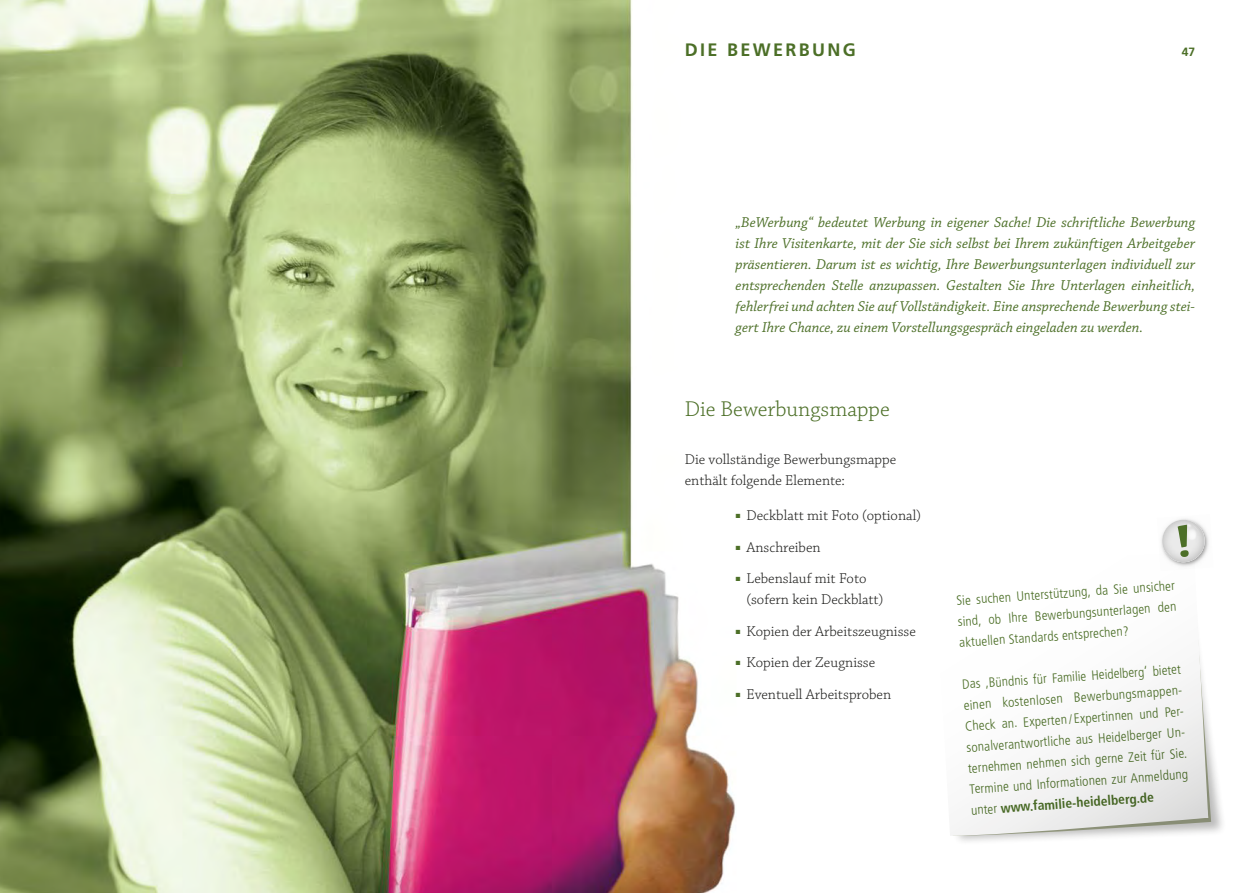
<style>
.page{position:relative;width:1259px;height:893px;background:#fff}
.page>*{position:absolute;margin:0;border:0;box-sizing:border-box;transform-origin:0 0}
.t1{font:300 22.5px "Chaparral Pro";color:#4c6f27}
.t2{font:700 18px "Frutiger";letter-spacing:.13em;color:#4c6f27}
.t3{font:italic 15px/21px "Chaparral Pro";color:#4c6f27;text-align:justify}
.t4{font:300 15px/21px "Chaparral Pro";color:#1d1d1b}
.t5{font:300 condensed 13.5px/21px "Frutiger";color:#4c6f27;text-align:justify}
.t6{font:700 12px "Frutiger";color:#4c6f27}
.s1{color:#4c6f27}
.s2{font-weight:700}
</style>
<div class="page">
<img style="left:0;top:0;width:736px;height:893px">
<div style="left:938px;top:591px;width:288px;height:255px;background:#1d1d1b;opacity:.3"></div>
<svg style="left:938px;top:591px;width:270px;height:245px"></svg>
<img style="left:1173px;top:518px;width:36px;height:49px">
<svg style="left:1161px;top:519px;width:44px;height:44px"></svg>
<p class="t2" style="left:685px;top:39px;width:173px">DIE BEWERBUNG</p>
<p class="t6" style="left:1181px;top:45px;width:15px">47</p>
<p class="t3" style="left:735px;top:212px;width:461px">„BeWerbung“ bedeutet Werbung in eigener Sache! Die schriftliche Bewerbung ist Ihre Visitenkarte, mit der Sie sich selbst bei Ihrem zukünftigen Arbeitgeber präsentieren. Darum ist es wichtig, Ihre Bewerbungsunterlagen individuell zur entsprechenden Stelle anzupassen. Gestalten Sie Ihre Unterlagen einheitlich, fehlerfrei und achten Sie auf Vollständigkeit. Eine ansprechende Bewerbung stei&shy;gert Ihre Chance, zu einem Vorstellungsgespräch eingeladen zu werden.</p>
<h1 class="t1" style="left:685px;top:396px;width:206px">Die Bewerbungsmappe</h1>
<p class="t4" style="left:685px;top:449px;width:213px">Die vollständige Bewerbungsmappe enthält folgende Elemente:</p>
<p class="t4" style="left:736px;top:506px;width:187px"><span class="s1">■</span> Deckblatt mit Foto (optional)</p>
<p class="t4" style="left:736px;top:537px;width:86px"><span class="s1">■</span> Anschreiben</p>
<p class="t4" style="left:746px;top:569px;width:138px;text-indent:-11px"><span class="s1">■</span> Lebenslauf mit Foto (sofern kein Deckblatt)</p>
<p class="t4" style="left:736px;top:621px;width:182px"><span class="s1">■</span> Kopien der Arbeitszeugnisse</p>
<p class="t4" style="left:736px;top:653px;width:141px"><span class="s1">■</span> Kopien der Zeugnisse</p>
<p class="t4" style="left:736px;top:684px;width:157px"><span class="s1">■</span> Eventuell Arbeitsproben</p>
<p class="t5" style="left:955px;top:590px;width:220px;rotate:-4deg">Sie suchen Unterstützung, da Sie unsicher sind, ob Ihre Bewerbungsunterlagen den aktuellen Standards entsprechen?</p>
<p class="t5" style="left:961px;top:674px;width:223px;text-align:left;rotate:-4deg">Das ,Bündnis für Familie Heidelberg‘ bietet einen kostenlosen Bewerbungsmappen-Check an. Experten / Expertinnen und Per&shy;sonalverantwortliche aus Heidelberger Un&shy;ternehmen nehmen sich gerne Zeit für Sie.<br>Termine und Informationen zur Anmeldung unter <span class="s2">www.familie-heidelberg.de</span></p>
</div>
